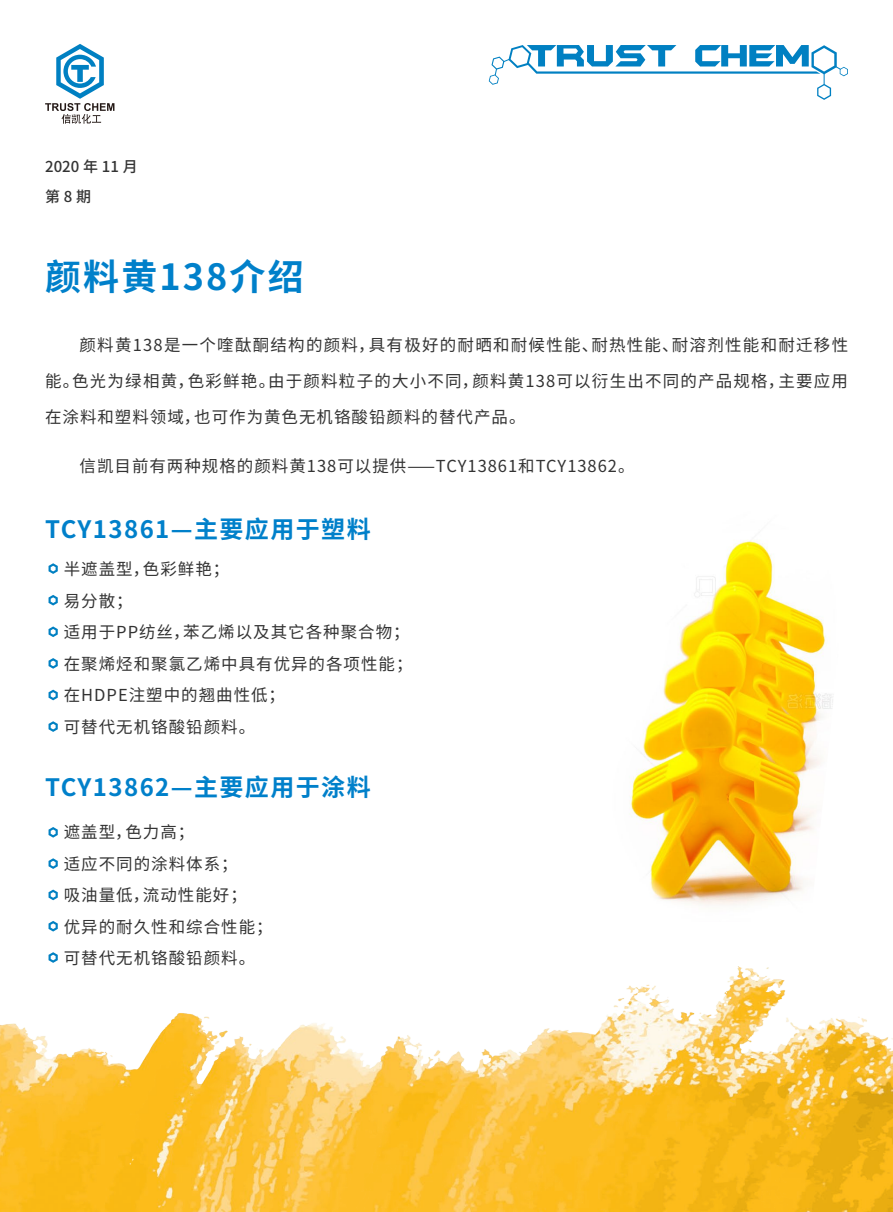
<style>
.page{position:relative;width:893px;height:1212px;background:#fff}
.page>*{position:absolute;margin:0;border:0;box-sizing:border-box;transform-origin:0 0}
.t1{font:700 36px "Source Han Sans CN";letter-spacing:.06em;color:#0080ca}
.t2{font:700 24px "Source Han Sans CN";letter-spacing:.06em;color:#0080ca}
.t3{font:16.5px/31.5px "Source Han Sans CN";letter-spacing:.06em;color:#333}
.t4{font:500 15px/30px "Source Han Sans CN";color:#333}
</style>
<div class="page">
<img style="left:630px;top:541px;width:203px;height:364px">
<svg style="left:45px;top:44px;width:69px;height:80px"></svg>
<svg style="left:489px;top:45px;width:359px;height:55px"></svg>
<svg style="left:49px;top:563px;width:9px;height:11px"></svg>
<svg style="left:49px;top:595px;width:9px;height:10px"></svg>
<svg style="left:49px;top:626px;width:9px;height:11px"></svg>
<svg style="left:49px;top:658px;width:9px;height:11px"></svg>
<svg style="left:49px;top:690px;width:9px;height:10px"></svg>
<svg style="left:49px;top:721px;width:9px;height:11px"></svg>
<svg style="left:49px;top:827px;width:9px;height:11px"></svg>
<svg style="left:49px;top:858px;width:9px;height:11px"></svg>
<svg style="left:49px;top:889px;width:9px;height:11px"></svg>
<svg style="left:49px;top:921px;width:9px;height:10px"></svg>
<svg style="left:49px;top:952px;width:9px;height:11px"></svg>
<img style="left:0;top:967px;width:893px;height:245px">
<p class="t4" style="left:45px;top:152px;width:94px">2020 年 11 月第8期</p>
<h1 class="t1" style="left:45px;top:256px;width:260px">颜料黄138介绍</h1>
<p class="t3" style="left:45px;top:327px;width:805px;line-height:36px;text-align:justify;text-indent:35px">颜料黄138是一个喹酞酮结构的颜料，具有极好的耐晒和耐候性能、耐热性能、耐溶剂性能和耐迁移性能。色光为绿相黄，色彩鲜艳。由于颜料粒子的大小不同，颜料黄138可以衍生出不同的产品规格，主要应用在涂料和塑料领域，也可作为黄色无机铬酸铅颜料的替代产品。</p>
<p class="t3" style="left:80px;top:451px;width:557px">信凯目前有两种规格的颜料黄138可以提供⸺TCY13861和TCY13862。</p>
<h2 class="t2" style="left:45px;top:516px;width:327px">TCY13861—主要应用于塑料</h2>
<p class="t3" style="left:64px;top:554px;width:350px">半遮盖型，色彩鲜艳；<br>易分散；<br>适用于PP纺丝，苯乙烯以及其它各种聚合物；在聚烯烃和聚氯乙烯中具有优异的各项性能；在HDPE注塑中的翘曲性低；<br>可替代无机铬酸铅颜料。</p>
<h2 class="t2" style="left:45px;top:773px;width:327px">TCY13862—主要应用于涂料</h2>
<p class="t3" style="left:64px;top:817px;width:210px">遮盖型，色力高；<br>适应不同的涂料体系；<br>吸油量低，流动性能好；<br>优异的耐久性和综合性能；可替代无机铬酸铅颜料。</p>
</div>
